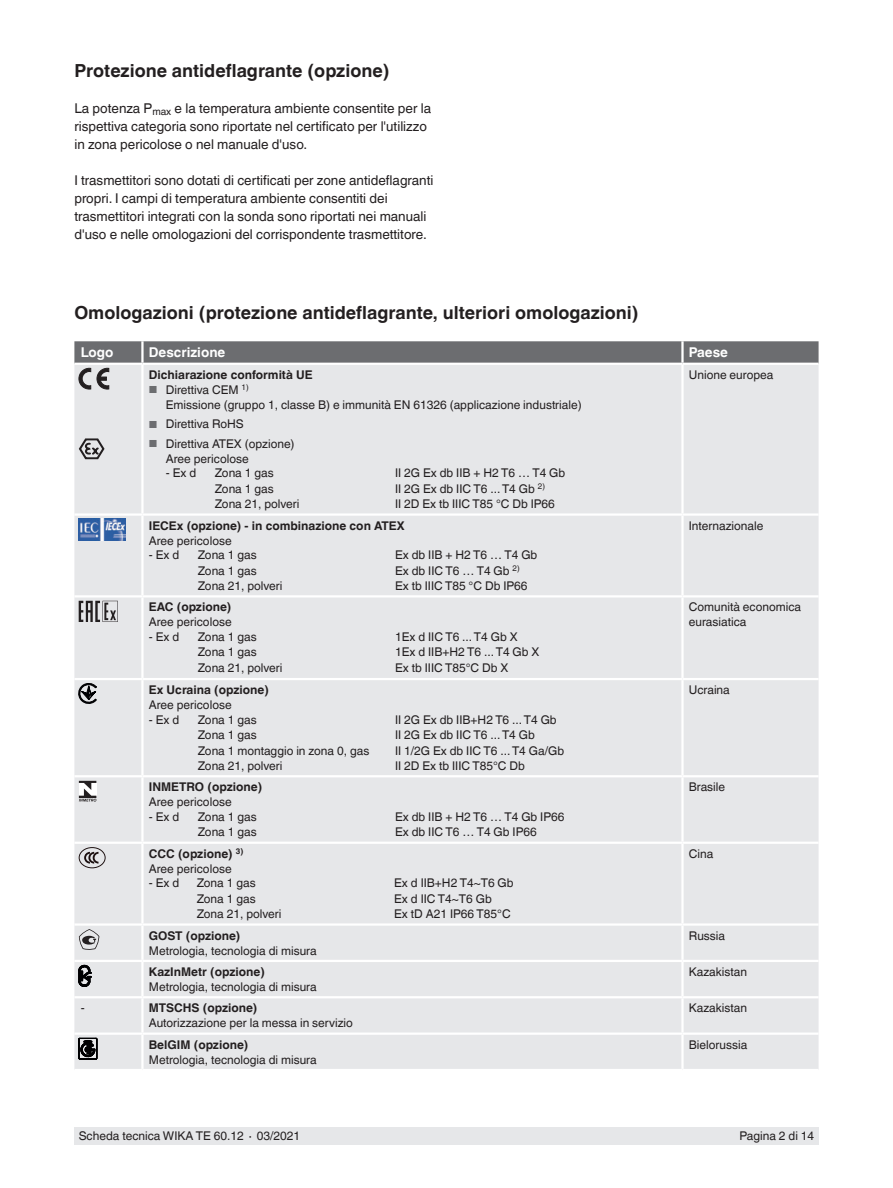
<style>
.page{position:relative;width:893px;height:1188px;background:#fff}
.page>*{position:absolute;margin:0;border:0;box-sizing:border-box;transform-origin:0 0}
.t1{font:700 18px "Helvetica World";color:#231f20}
.t2{font:13.5px/18px "Helvetica World";color:#231f20}
.t3{font:700 13.5px "Helvetica World";color:#fff}
.t4{font:12px/15px "Helvetica World";color:#231f20}
.t5{font:700 12px "Helvetica World";color:#231f20}
.s1{font-size:10.2px;color:#6c6d70}
.s2{font-weight:700}
</style>
<div class="page">
<div style="left:74px;top:1128px;width:745px;height:17px;background:#e6e7e9"></div>
<div style="left:74px;top:389px;width:745px;height:680px;background:#e6e7e9"></div>
<hr style="left:142px;top:595px;width:540px;height:3px;background:#fff">
<hr style="left:142px;top:923px;width:540px;height:3px;background:#fff">
<hr style="left:142px;top:960px;width:540px;height:2px;background:#fff">
<hr style="left:141px;top:962px;width:3px;height:34px;background:#fff">
<hr style="left:681px;top:962px;width:3px;height:34px;background:#fff">
<hr style="left:141px;top:1035px;width:3px;height:34px;background:#fff">
<hr style="left:681px;top:1035px;width:3px;height:34px;background:#fff">
<hr style="left:142px;top:678px;width:540px;height:2px;background:#fff">
<hr style="left:142px;top:775px;width:540px;height:2px;background:#fff">
<hr style="left:74px;top:1033px;width:68px;height:2px;background:#fff">
<hr style="left:142px;top:1033px;width:540px;height:2px;background:#fff">
<hr style="left:682px;top:1033px;width:137px;height:2px;background:#fff">
<hr style="left:74px;top:513px;width:68px;height:3px;background:#fff">
<hr style="left:74px;top:996px;width:68px;height:2px;background:#fff">
<hr style="left:142px;top:996px;width:540px;height:2px;background:#fff">
<hr style="left:141px;top:998px;width:3px;height:35px;background:#fff">
<hr style="left:682px;top:996px;width:137px;height:2px;background:#fff">
<hr style="left:681px;top:998px;width:3px;height:35px;background:#fff">
<hr style="left:142px;top:513px;width:540px;height:3px;background:#fff">
<hr style="left:682px;top:513px;width:137px;height:3px;background:#fff">
<hr style="left:74px;top:678px;width:68px;height:2px;background:#fff">
<hr style="left:141px;top:680px;width:3px;height:95px;background:#fff">
<hr style="left:141px;top:777px;width:3px;height:65px;background:#fff">
<hr style="left:682px;top:678px;width:137px;height:2px;background:#fff">
<hr style="left:682px;top:775px;width:137px;height:2px;background:#fff">
<hr style="left:681px;top:777px;width:3px;height:65px;background:#fff">
<hr style="left:142px;top:842px;width:540px;height:2px;background:#fff">
<hr style="left:74px;top:595px;width:68px;height:3px;background:#fff">
<hr style="left:74px;top:923px;width:68px;height:3px;background:#fff">
<hr style="left:74px;top:960px;width:68px;height:2px;background:#fff">
<hr style="left:682px;top:595px;width:137px;height:3px;background:#fff">
<hr style="left:682px;top:923px;width:137px;height:3px;background:#fff">
<hr style="left:682px;top:960px;width:137px;height:2px;background:#fff">
<hr style="left:682px;top:842px;width:137px;height:2px;background:#fff">
<hr style="left:681px;top:844px;width:3px;height:79px;background:#fff">
<hr style="left:74px;top:775px;width:68px;height:2px;background:#fff">
<hr style="left:74px;top:842px;width:68px;height:2px;background:#fff">
<hr style="left:141px;top:844px;width:3px;height:79px;background:#fff">
<hr style="left:681px;top:365px;width:3px;height:148px;background:#fff">
<hr style="left:681px;top:516px;width:3px;height:79px;background:#fff">
<hr style="left:141px;top:365px;width:3px;height:148px;background:#fff">
<hr style="left:141px;top:516px;width:3px;height:79px;background:#fff">
<hr style="left:681px;top:598px;width:3px;height:80px;background:#fff">
<hr style="left:681px;top:680px;width:3px;height:95px;background:#fff">
<hr style="left:681px;top:926px;width:3px;height:34px;background:#fff">
<hr style="left:141px;top:598px;width:3px;height:80px;background:#fff">
<hr style="left:141px;top:926px;width:3px;height:34px;background:#fff">
<svg style="left:74px;top:341px;width:745px;height:48px;background:#b0b1b3"></svg>
<svg style="left:79px;top:438px;width:26px;height:22px"></svg>
<img style="left:79px;top:519px;width:47px;height:21px">
<svg style="left:79px;top:601px;width:39px;height:21px"></svg>
<svg style="left:79px;top:683px;width:17px;height:20px"></svg>
<svg style="left:79px;top:781px;width:17px;height:21px"></svg>
<svg style="left:79px;top:847px;width:27px;height:21px"></svg>
<svg style="left:79px;top:929px;width:20px;height:21px"></svg>
<svg style="left:79px;top:965px;width:12px;height:22px"></svg>
<svg style="left:79px;top:1038px;width:18px;height:22px"></svg>
<h1 class="t1" style="left:74px;top:60px;width:316px">Protezione antideflagrante (opzione)</h1>
<p class="t2" style="left:74px;top:99px;width:358px">La potenza P<sub>max</sub> e la temperatura ambiente consentite per la rispettiva categoria sono riportate nel certificato per l'utilizzo in zona pericolose o nel manuale d'uso.</p>
<p class="t2" style="left:74px;top:171px;width:361px">I trasmettitori sono dotati di certificati per zone antideflagranti propri. I campi di temperatura ambiente consentiti dei trasmettitori integrati con la sonda sono riportati nei manuali d'uso e nelle omologazioni del corrispondente trasmettitore.</p>
<h1 class="t1" style="left:74px;top:302px;width:566px">Omologazioni (protezione antideflagrante, ulteriori omologazioni)</h1>
<p class="t3" style="left:81px;top:345px;width:34px">Logo</p>
<p class="t3" style="left:149px;top:345px;width:78px">Descrizione</p>
<p class="t3" style="left:689px;top:345px;width:41px">Paese</p>
<p class="t5" style="left:149px;top:368px;width:165px">Dichiarazione conformità UE</p>
<p class="t4" style="left:166px;top:382px;width:417px;text-indent:-17px"><span class="s1">■</span> Direttiva CEM <sup>1)<br></sup>Emissione (gruppo 1, classe B) e immunità EN 61326 (applicazione industriale)</p>
<p class="t4" style="left:149px;top:417px;width:97px"><span class="s1">■</span> Direttiva RoHS</p>
<p class="t4" style="left:166px;top:436px;width:130px;text-indent:-17px"><span class="s1">■</span> Direttiva ATEX (opzione)<br>Aree pericolose</p>
<p class="t4" style="left:166px;top:466px;width:32px">- Ex d</p>
<p class="t4" style="left:215px;top:466px;width:60px">Zona 1 gas</p>
<p class="t4" style="left:395px;top:466px;width:172px">II 2G Ex db IIB + H2 T6 … T4 Gb</p>
<p class="t4" style="left:215px;top:481px;width:60px">Zona 1 gas</p>
<p class="t4" style="left:395px;top:481px;width:151px">II 2G Ex db IIC T6 ... T4 Gb <sup>2)</sup></p>
<p class="t4" style="left:215px;top:497px;width:86px">Zona 21, polveri</p>
<p class="t4" style="left:395px;top:497px;width:161px">II 2D Ex tb IIIC T85 °C Db IP66</p>
<p class="t4" style="left:689px;top:367px;width:86px">Unione europea</p>
<p class="t5" style="left:149px;top:518px;width:257px">IECEx (opzione) - in combinazione con ATEX</p>
<p class="t4" style="left:149px;top:533px;width:84px">Aree pericolose</p>
<p class="t4" style="left:149px;top:548px;width:32px">- Ex d</p>
<p class="t4" style="left:198px;top:548px;width:60px">Zona 1 gas</p>
<p class="t4" style="left:395px;top:548px;width:144px">Ex db IIB + H2 T6 … T4 Gb</p>
<p class="t4" style="left:198px;top:563px;width:60px">Zona 1 gas</p>
<p class="t4" style="left:395px;top:563px;width:126px">Ex db IIC T6 … T4 Gb <sup>2)</sup></p>
<p class="t4" style="left:198px;top:578px;width:86px">Zona 21, polveri</p>
<p class="t4" style="left:395px;top:578px;width:134px">Ex tb IIIC T85 °C Db IP66</p>
<p class="t5" style="left:149px;top:600px;width:84px">EAC (opzione)</p>
<p class="t4" style="left:149px;top:615px;width:84px">Aree pericolose</p>
<p class="t4" style="left:149px;top:629px;width:32px">- Ex d</p>
<p class="t4" style="left:198px;top:629px;width:60px">Zona 1 gas</p>
<p class="t4" style="left:395px;top:629px;width:124px">1Ex d IIC T6 ... T4 Gb X</p>
<p class="t4" style="left:198px;top:645px;width:60px">Zona 1 gas</p>
<p class="t4" style="left:395px;top:645px;width:146px">1Ex d IIB+H2 T6 ... T4 Gb X</p>
<p class="t4" style="left:198px;top:661px;width:86px">Zona 21, polveri</p>
<p class="t4" style="left:395px;top:661px;width:115px">Ex tb IIIC T85°C Db X</p>
<p class="t5" style="left:149px;top:683px;width:122px">Ex Ucraina (opzione)</p>
<p class="t4" style="left:149px;top:697px;width:84px">Aree pericolose</p>
<p class="t4" style="left:149px;top:712px;width:32px">- Ex d</p>
<p class="t4" style="left:198px;top:712px;width:60px">Zona 1 gas</p>
<p class="t4" style="left:395px;top:712px;width:163px">II 2G Ex db IIB+H2 T6 ... T4 Gb</p>
<p class="t4" style="left:198px;top:727px;width:60px">Zona 1 gas</p>
<p class="t4" style="left:395px;top:727px;width:141px">II 2G Ex db IIC T6 ... T4 Gb</p>
<p class="t4" style="left:198px;top:743px;width:173px">Zona 1 montaggio in zona 0, gas</p>
<p class="t4" style="left:395px;top:743px;width:171px">II 1/2G Ex db IIC T6 ... T4 Ga/Gb</p>
<p class="t4" style="left:198px;top:758px;width:86px">Zona 21, polveri</p>
<p class="t4" style="left:395px;top:758px;width:131px">II 2D Ex tb IIIC T85°C Db</p>
<p class="t5" style="left:149px;top:780px;width:115px">INMETRO (opzione)</p>
<p class="t4" style="left:149px;top:795px;width:84px">Aree pericolose</p>
<p class="t4" style="left:149px;top:809px;width:32px">- Ex d</p>
<p class="t4" style="left:198px;top:809px;width:60px">Zona 1 gas</p>
<p class="t4" style="left:395px;top:809px;width:171px">Ex db IIB + H2 T6 … T4 Gb IP66</p>
<p class="t4" style="left:198px;top:825px;width:60px">Zona 1 gas</p>
<p class="t4" style="left:395px;top:825px;width:143px">Ex db IIC T6 … T4 Gb IP66</p>
<p class="t4" style="left:149px;top:846px;width:96px"><span class="s2">CCC (opzione)</span> <sup>3)<br></sup>Aree pericolose</p>
<p class="t4" style="left:149px;top:876px;width:32px">- Ex d</p>
<p class="t4" style="left:197px;top:876px;width:60px">Zona 1 gas</p>
<p class="t4" style="left:394px;top:876px;width:121px">Ex d IIB+H2 T4~T6 Gb</p>
<p class="t4" style="left:197px;top:891px;width:60px">Zona 1 gas</p>
<p class="t4" style="left:394px;top:891px;width:99px">Ex d IIC T4~T6 Gb</p>
<p class="t4" style="left:197px;top:907px;width:86px">Zona 21, polveri</p>
<p class="t4" style="left:394px;top:907px;width:118px">Ex tD A21 IP66 T85°C</p>
<p class="t5" style="left:149px;top:928px;width:93px">GOST (opzione)</p>
<p class="t4" style="left:149px;top:943px;width:169px">Metrologia, tecnologia di misura</p>
<p class="t5" style="left:149px;top:965px;width:117px">KazInMetr (opzione)</p>
<p class="t4" style="left:149px;top:979px;width:169px">Metrologia, tecnologia di misura</p>
<p class="t4" style="left:81px;top:1001px;width:5px">-</p>
<p class="t5" style="left:149px;top:1001px;width:110px">MTSCHS (opzione)</p>
<p class="t4" style="left:149px;top:1016px;width:206px">Autorizzazione per la messa in servizio</p>
<p class="t5" style="left:149px;top:1038px;width:101px">BelGIM (opzione)</p>
<p class="t4" style="left:149px;top:1052px;width:169px">Metrologia, tecnologia di misura</p>
<p class="t4" style="left:689px;top:518px;width:76px">Internazionale</p>
<p class="t4" style="left:689px;top:600px;width:114px">Comunità economica eurasiatica</p>
<p class="t4" style="left:689px;top:682px;width:42px">Ucraina</p>
<p class="t4" style="left:689px;top:780px;width:38px">Brasile</p>
<p class="t4" style="left:689px;top:846px;width:26px">Cina</p>
<p class="t4" style="left:689px;top:928px;width:38px">Russia</p>
<p class="t4" style="left:689px;top:964px;width:60px">Kazakistan</p>
<p class="t4" style="left:689px;top:1001px;width:60px">Kazakistan</p>
<p class="t4" style="left:689px;top:1037px;width:60px">Bielorussia</p>
<p class="t4" style="left:79px;top:1129px;width:223px">Scheda tecnica WIKA TE 60.12 ∙ 03/2021</p>
<p class="t4" style="left:740px;top:1129px;width:76px">Pagina 2 di 14</p>
</div>
